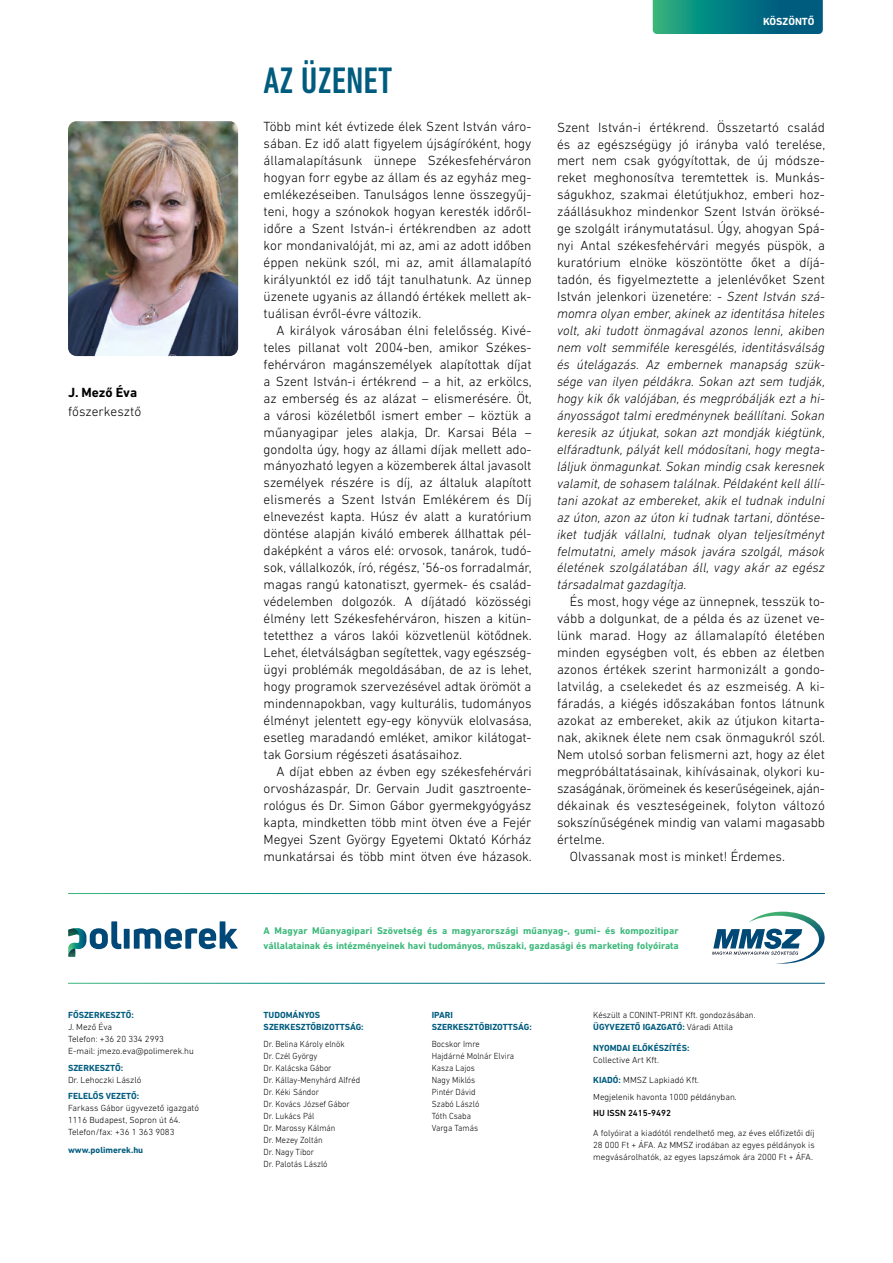
<style>
.page{position:relative;width:893px;height:1263px;background:#fff}
.page>*{position:absolute;margin:0;border:0;box-sizing:border-box;transform-origin:0 0}
.t1{font:500 condensed 37.5px "DIN Next LT Pro";color:#005c7e}
.t2{font:300 13.5px/17px "DIN Next LT Pro";color:#000;text-align:justify}
.t3{font:italic 300 13.5px/17px "DIN Next LT Pro";letter-spacing:.005em;color:#000;text-align:justify}
.t4{font:300 13.5px "DIN Next LT Pro";letter-spacing:-.02em;color:#000}
.t5{font:700 13.5px "DIN Next LT Pro";color:#000}
.t6{font:700 10.5px "DIN Next LT Pro";color:#fff}
.t7{font:700 9.9px/14.9px "DIN Next LT Pro";color:#3bb87a}
.t8{font:300 9px/12px "DIN Next LT Pro";color:#000}
.t9{font:300 9px/12px "DIN Next LT Pro";color:#000;scale:.94 1}
.t10{font:700 9px/12px "DIN Next LT Pro";color:#005c7e}
.t11{font:500 9px "DIN Next LT Pro";color:#000}
.s1{font-style:normal}
.s2{font-weight:700;color:#005c7e}
</style>
<div class="page">
<svg style="left:653px;top:0;width:170px;height:34px;background:#097c80"></svg>
<img style="left:68px;top:121px;width:170px;height:235px">
<svg style="left:68px;top:921px;width:53px;height:36px"></svg>
<div style="left:124px;top:929px;width:6px;height:20px;background:#004877"></div>
<svg style="left:134px;top:921px;width:104px;height:28px"></svg>
<svg style="left:712px;top:912px;width:113px;height:51px"></svg>
<p class="t5" style="left:68px;top:385px;width:71px">J. Mező Éva</p>
<p class="t2" style="left:68px;top:403px;width:75px">főszerkesztő</p>
<p class="t10" style="left:68px;top:1009px;width:67px">FŐSZERKESZTŐ:</p>
<p class="t8" style="left:68px;top:1021px;width:127px">J. Mező Éva<br>Telefon: +36 20 334 2993<br>E-mail: jmezo.eva@polimerek.hu</p>
<p class="t10" style="left:68px;top:1061px;width:57px">SZERKESZTŐ:</p>
<p class="t8" style="left:68px;top:1073px;width:75px">Dr. Lehoczki László</p>
<p class="t10" style="left:68px;top:1090px;width:73px">FELELŐS VEZETŐ:</p>
<p class="t8" style="left:68px;top:1102px;width:132px">Farkass Gábor ügyvezető igazgató<br>1116 Budapest, Sopron út 64.<br>Telefon/fax: +36 1 363 9083</p>
<p class="t10" style="left:68px;top:1144px;width:77px">www.polimerek.hu</p>
<h1 class="t1" style="left:264px;top:59px;width:130px">AZ ÜZENET</h1>
<p class="t2" style="left:264px;top:118px;width:269px">Több mint két évtizede élek Szent István váro&shy;sában. Ez idő alatt figyelem újságíróként, hogy államalapításunk ünnepe Székesfehérváron hogyan forr egybe az állam és az egyház meg&shy;emlékezéseiben. Tanulságos lenne összegyűj&shy;teni, hogy a szónokok hogyan keresték időről&shy;időre a Szent István-i értékrendben az adott kor mondanivalóját, mi az, ami az adott időben éppen nekünk szól, mi az, amit államalapító királyunktól ez idő tájt tanulhatunk. Az ünnep üzenete ugyanis az állandó értékek mellett ak&shy;tuálisan évről-évre változik.</p>
<p class="t2" style="left:264px;top:322px;width:270px;text-indent:13px">A királyok városában élni felelősség. Kivé&shy;teles pillanat volt 2004-ben, amikor Székes&shy;fehérváron magánszemélyek alapítottak díjat a Szent István-i értékrend – a hit, az erkölcs, az emberség és az alázat – elismerésére. Öt, a városi közéletből ismert ember – köztük a műanyagipar jeles alakja, Dr. Karsai Béla – gondolta úgy, hogy az állami díjak mellett ado&shy;mányozható legyen a közemberek által javasolt személyek részére is díj, az általuk alapított elismerés a Szent István Emlékérem és Díj elnevezést kapta. Húsz év alatt a kuratórium döntése alapján kiváló emberek állhattak pél&shy;daképként a város elé: orvosok, tanárok, tudó&shy;sok, vállalkozók, író, régész, ’56-os forradalmár, magas rangú katonatiszt, gyermek- és család&shy;védelemben dolgozók. A díjátadó közösségi élmény lett Székesfehérváron, hiszen a kitün&shy;tetetthez a város lakói közvetlenül kötődnek.<br>Lehet, életválságban segítettek, vagy egészség&shy;ügyi problémák megoldásában, de az is lehet, hogy programok szervezésével adtak örömöt a mindennapokban, vagy kulturális, tudományos élményt jelentett egy-egy könyvük elolvasása, esetleg maradandó emléket, amikor kilátogat&shy;tak Gorsium régészeti ásatásaihoz.</p>
<p class="t2" style="left:264px;top:762px;width:270px;text-indent:13px">A díjat ebben az évben egy székesfehérvári orvosházaspár, Dr. Gervain Judit gasztroente&shy;rológus és Dr. Simon Gábor gyermekgyógyász kapta, mindketten több mint ötven éve a Fejér Megyei Szent György Egyetemi Oktató Kórház munkatársai és több mint ötven éve házasok.</p>
<p class="t6" style="left:763px;top:15px;width:53px">KÖSZÖNTŐ</p>
<p class="t3" style="left:557px;top:118px;width:270px"><span class="s1">Szent István-i értékrend. Összetartó család és az egészségügy jó irányba való terelése, mert nem csak gyógyítottak, de új módsze&shy;reket meghonosítva teremtettek is. Munkás&shy;ságukhoz, szakmai életútjukhoz, emberi hoz&shy;záállásukhoz mindenkor Szent István öröksé&shy;ge szolgált iránymutatásul. Úgy, ahogyan Spá&shy;nyi Antal székesfehérvári megyés püspök, a kuratórium elnöke köszöntötte őket a díjá&shy;tadón, és figyelmeztette a jelenlévőket Szent István jelenkori üzenetére:</span> - Szent István szá&shy;momra olyan ember, akinek az identitása hiteles volt, aki tudott önmagával azonos lenni, akiben nem volt semmiféle keresgélés, identitásválság és útelágazás. Az embernek manapság szük&shy;sége van ilyen példákra. Sokan azt sem tudják, hogy kik ők valójában, és megpróbálják ezt a hi&shy;ányosságot talmi eredménynek beállítani. Sokan keresik az útjukat, sokan azt mondják kiégtünk, elfáradtunk, pályát kell módosítani, hogy megta&shy;láljuk önmagunkat. Sokan mindig csak keresnek valamit, de sohasem találnak. Példaként kell állí&shy;tani azokat az embereket, akik el tudnak indulni az úton, azon az úton ki tudnak tartani, döntése&shy;iket tudják vállalni, tudnak olyan teljesítményt felmutatni, amely mások javára szolgál, mások életének szolgálatában áll, vagy akár az egész társadalmat gazdagítja.</p>
<p class="t2" style="left:570px;top:593px;width:257px">És most, hogy vége az ünnepnek, tesszük to-</p>
<p class="t2" style="left:557px;top:610px;width:269px">vább a dolgunkat, de a példa és az üzenet ve-</p>
<p class="t2" style="left:557px;top:627px;width:269px">lünk marad. Hogy az államalapító életében</p>
<p class="t2" style="left:557px;top:644px;width:269px">minden egységben volt, és ebben az életben</p>
<p class="t2" style="left:557px;top:661px;width:269px">azonos értékek szerint harmonizált a gondo-</p>
<p class="t2" style="left:557px;top:678px;width:269px">latvilág, a cselekedet és az eszmeiség. A ki-</p>
<p class="t2" style="left:557px;top:695px;width:269px">fáradás, a kiégés időszakában fontos látnunk</p>
<p class="t2" style="left:557px;top:712px;width:269px">azokat az embereket, akik az útjukon kitarta-</p>
<p class="t2" style="left:557px;top:729px;width:270px">nak, akiknek élete nem csak önmagukról szól.</p>
<p class="t2" style="left:557px;top:746px;width:269px">Nem utolsó sorban felismerni azt, hogy az élet</p>
<p class="t2" style="left:557px;top:763px;width:269px">megpróbáltatásainak, kihívásainak, olykori ku-</p>
<p class="t4" style="left:557px;top:781px;width:269px">szaságának, örömeinek és keserűségeinek, aján-</p>
<p class="t2" style="left:557px;top:797px;width:269px">dékainak és veszteségeinek, folyton változó</p>
<p class="t2" style="left:557px;top:814px;width:269px">sokszínűségének mindig van valami magasabb</p>
<p class="t2" style="left:557px;top:831px;width:49px">értelme.</p>
<p class="t2" style="left:570px;top:847px;width:217px">Olvassanak most is minket! Érdemes.</p>
<p class="t7" style="left:264px;top:923px;width:417px">A Magyar Műanyagipari Szövetség és a magyarországi műanyag-, gumi- és kompozitipar vállalatainak és intézményeinek havi tudományos, műszaki, gazdasági és marketing folyóirata</p>
<p class="t10" style="left:264px;top:1009px;width:102px">TUDOMÁNYOS<br>SZERKESZTŐBIZOTTSÁG:</p>
<p class="t9" style="left:264px;top:1037px;width:104px">Dr. Belina Károly elnök<br>Dr. Czél György<br>Dr. Kalácska Gábor<br>Dr. Kállay-Menyhárd Alfréd<br>Dr. Kéki Sándor<br>Dr. Kovács József Gábor<br>Dr. Lukács Pál<br>Dr. Marossy Kálmán<br>Dr. Mezey Zoltán<br>Dr. Nagy Tibor<br>Dr. Palotás László</p>
<p class="t10" style="left:432px;top:1009px;width:102px">IPARI<br>SZERKESZTŐBIZOTTSÁG:</p>
<p class="t9" style="left:432px;top:1037px;width:89px">Bocskor Imre<br>Hajdárné Molnár Elvira<br>Kasza Lajos<br>Nagy Miklós<br>Pintér Dávid<br>Szabó László<br>Tóth Csaba<br>Varga Tamás</p>
<p class="t8" style="left:593px;top:1009px;width:164px">Készült a CONINT-PRINT Kft. gondozásában.<br><span class="s2">ÜGYVEZETŐ IGAZGATÓ:</span> Váradi Attila</p>
<p class="t10" style="left:593px;top:1042px;width:98px">NYOMDAI ELŐKÉSZÍTÉS:</p>
<p class="t8" style="left:593px;top:1054px;width:67px">Collective Art Kft.</p>
<p class="t8" style="left:593px;top:1072px;width:145px;line-height:16.2px"><span class="s2">KIADÓ:</span> MMSZ Lapkiadó Kft.<br>Megjelenik havonta 1000 példányban.</p>
<p class="t11" style="left:593px;top:1108px;width:79px">HU ISSN 2415-9492</p>
<p class="t8" style="left:593px;top:1127px;width:223px;text-align:justify">A folyóirat a kiadótól rendelhető meg, az éves előfizetői díj 28 000 Ft + ÁFA. Az MMSZ irodában az egyes példányok is megvásárolhatók, az egyes lapszámok ára 2000 Ft + ÁFA.</p>
</div>
